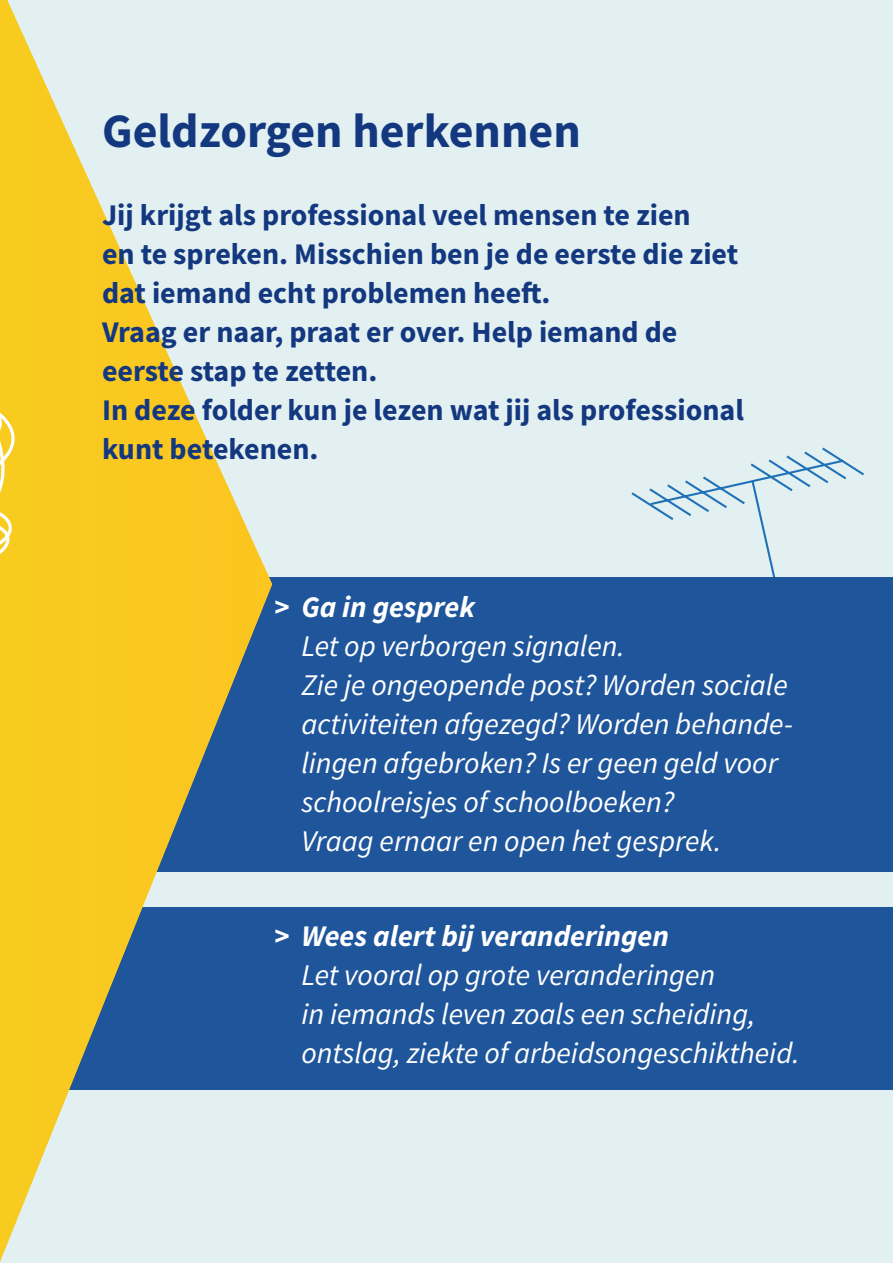
<style>
.page{position:relative;width:893px;height:1263px;background:#e2f0f1}
.page>*{position:absolute;margin:0;border:0;box-sizing:border-box;transform-origin:0 0}
.t1{font:700 48px "Source Sans Pro";color:#14387f}
.t2{font:italic 30px/39px "Source Sans Pro";color:#fff}
.t3{font:700 30px/39px "Source Sans Pro";color:#14387f}
.t4{font:italic 700 30px "Source Sans Pro";color:#fff}
</style>
<div class="page">
<svg style="left:631px;top:447px;width:233px;height:130px"></svg>
<div style="left:66px;top:907px;width:827px;height:183px;background:#1f559b"></div>
<div style="left:121px;top:577px;width:772px;height:295px;background:#1f559b"></div>
<svg style="left:0;top:0;width:272px;height:1261px"></svg>
<svg style="left:0;top:369px;width:23px;height:269px;background:#f7d031"></svg>
<h1 class="t1" style="left:102px;top:99px;width:480px">Geldzorgen herkennen</h1>
<p class="t3" style="left:102px;top:195px;width:643px">Jij krijgt als professional veel mensen te zien<br>en te spreken. Misschien ben je de eerste die ziet dat iemand echt problemen heeft.<br>Vraag er naar, praat er over. Help iemand de eerste stap te zetten.<br>In deze folder kun je lezen wat jij als professional kunt betekenen.</p>
<p class="t4" style="left:274px;top:587px;width:202px">&gt; Ga in gesprek</p>
<p class="t2" style="left:301px;top:626px;width:493px">Let op verborgen signalen.<br>Zie je ongeopende post? Worden sociale activiteiten afgezegd? Worden behande&shy;lingen afgebroken? Is er geen geld voor schoolreisjes of schoolboeken?<br>Vraag ernaar en open het gesprek.</p>
<p class="t4" style="left:274px;top:916px;width:396px">&gt; Wees alert bij veranderingen</p>
<p class="t2" style="left:301px;top:955px;width:500px">Let vooral op grote veranderingen<br>in iemands leven zoals een scheiding, ontslag, ziekte of arbeidsongeschiktheid.</p>
</div>
